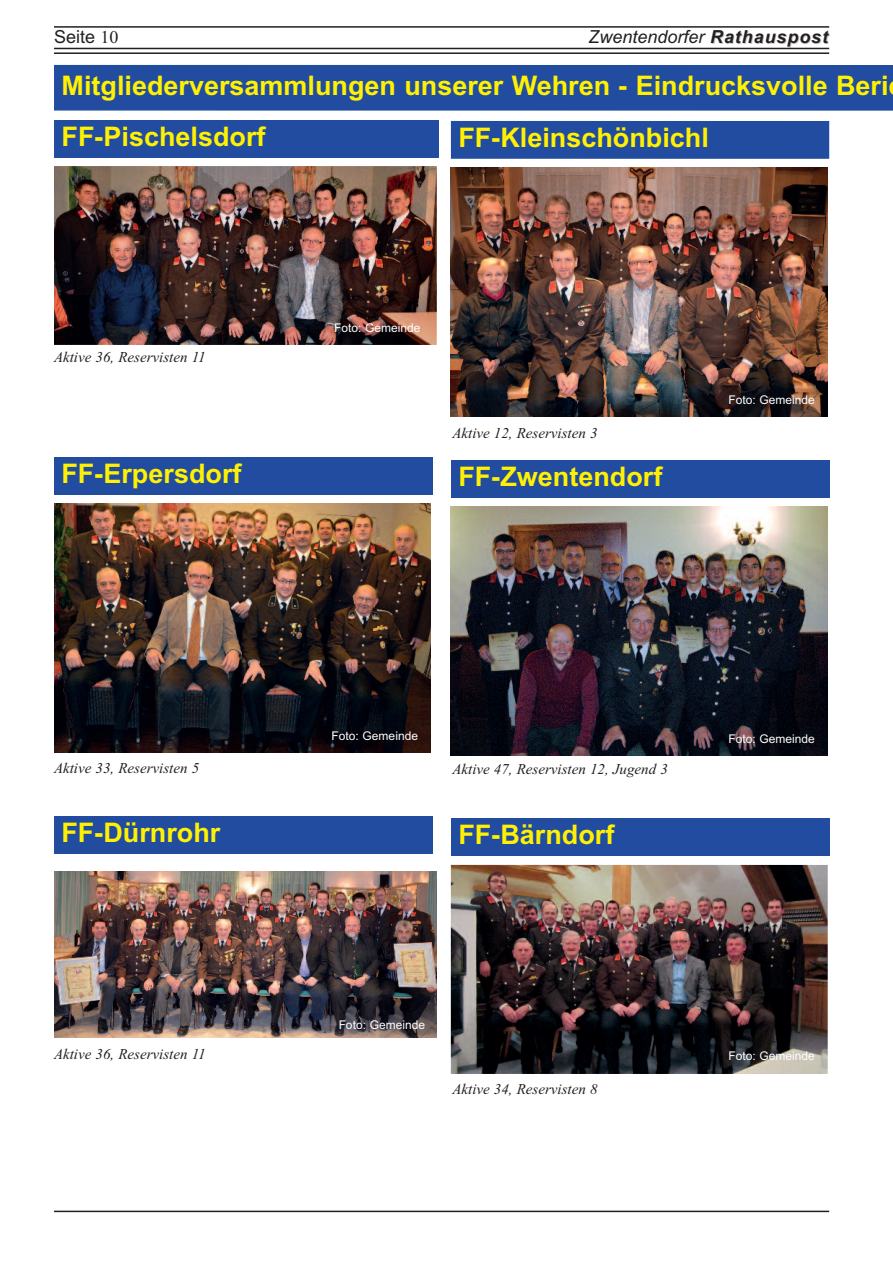
<style>
.page{position:relative;width:893px;height:1263px;background:#fff}
.page>*{position:absolute;margin:0;border:0;box-sizing:border-box;transform-origin:0 0}
.t1{font:700 27px "Arial";color:#fff101}
.t2{font:italic 18px "Arial";color:#231f20}
.t3{font:18px "Arial";color:#231f20}
.t4{font:italic 15px "Times New Roman";color:#231f20}
.t5{font:12px "Arial";color:#fff}
.s1{font-family:"Times New Roman"}
.s2{font-weight:700}
</style>
<div class="page">
<hr style="left:54px;top:26px;width:775px;height:2px;background:#231f20">
<hr style="left:54px;top:48px;width:775px;height:1px;background:#231f20">
<hr style="left:54px;top:52px;width:775px;height:2px;background:#231f20">
<hr style="left:54px;top:1211px;width:775px;height:1px;background:#231f20">
<div style="left:54px;top:120px;width:384px;height:38px;background:#214ca0"></div>
<img style="left:54px;top:166px;width:383px;height:179px">
<div style="left:54px;top:65px;width:839px;height:46px;background:#214ca0"></div>
<div style="left:451px;top:121px;width:378px;height:38px;background:#214ca0"></div>
<img style="left:451px;top:168px;width:377px;height:249px">
<div style="left:54px;top:457px;width:378px;height:38px;background:#214ca0"></div>
<img style="left:54px;top:504px;width:377px;height:249px">
<div style="left:451px;top:460px;width:378px;height:38px;background:#214ca0"></div>
<img style="left:451px;top:507px;width:377px;height:249px">
<div style="left:54px;top:816px;width:378px;height:38px;background:#214ca0"></div>
<img style="left:54px;top:872px;width:383px;height:165px">
<div style="left:451px;top:818px;width:378px;height:38px;background:#214ca0"></div>
<img style="left:451px;top:865px;width:377px;height:209px">
<p class="t3" style="left:54px;top:27px;width:66px">Seite <span class="s1">10</span></p>
<p class="t2" style="left:589px;top:27px;width:241px">Zwentendorfer <span class="s2">Rathauspost</span></p>
<p class="t1" style="left:62px;top:70px;width:829px">Mitgliederversammlungen unserer Wehren - Eindrucksvolle Beri</p>
<p class="t1" style="left:62px;top:121px;width:206px">FF-Pischelsdorf</p>
<p class="t1" style="left:458px;top:122px;width:252px">FF-Kleinschönbichl</p>
<p class="t4" style="left:54px;top:348px;width:153px">Aktive 36, Reservisten 11</p>
<p class="t1" style="left:61px;top:458px;width:182px">FF-Erpersdorf</p>
<p class="t5" style="left:334px;top:320px;width:88px">Foto: Gemeinde</p>
<p class="t4" style="left:452px;top:424px;width:147px">Aktive 12, Reservisten 3</p>
<p class="t1" style="left:458px;top:461px;width:205px">FF-Zwentendorf</p>
<p class="t5" style="left:729px;top:393px;width:88px">Foto: Gemeinde</p>
<p class="t5" style="left:332px;top:728px;width:88px">Foto: Gemeinde</p>
<p class="t4" style="left:54px;top:759px;width:147px">Aktive 33, Reservisten 5</p>
<p class="t4" style="left:452px;top:760px;width:217px">Aktive 47, Reservisten 12, Jugend 3</p>
<p class="t1" style="left:61px;top:817px;width:160px">FF-Dürnrohr</p>
<p class="t1" style="left:458px;top:819px;width:157px">FF-Bärndorf</p>
<p class="t5" style="left:728px;top:731px;width:88px">Foto: Gemeinde</p>
<p class="t4" style="left:54px;top:1045px;width:153px">Aktive 36, Reservisten 11</p>
<p class="t5" style="left:339px;top:1018px;width:88px">Foto: Gemeinde</p>
<p class="t4" style="left:452px;top:1080px;width:147px">Aktive 34, Reservisten 8</p>
<p class="t5" style="left:728px;top:1049px;width:88px">Foto: Gemeinde</p>
</div>
